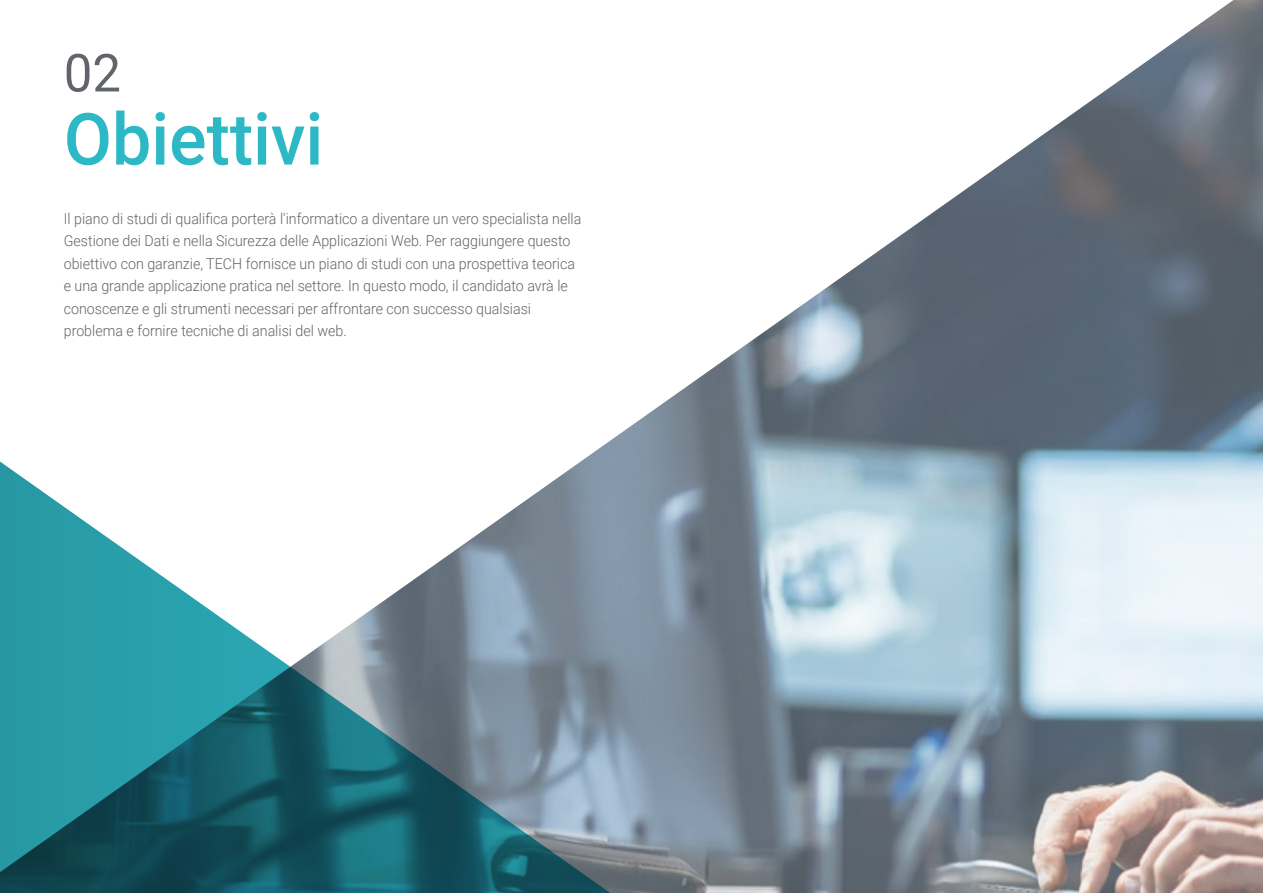
<style>
.page{position:relative;width:1263px;height:893px;background:#fff}
.page>*{position:absolute;margin:0;border:0;box-sizing:border-box;transform-origin:0 0}
.t1{font:500 72px "Roboto";color:#2db8c5}
.t2{font:52.5px "Roboto";color:#61646a}
.t3{font:300 15px/22.5px "Roboto";color:#61646a;scale:.95 1}
</style>
<div class="page">
<img style="left:603px;top:0;width:660px;height:893px">
<svg style="left:0;top:446px;width:640px;height:447px"></svg>
<h2 class="t2" style="left:64px;top:36px;width:59px">02</h2>
<h1 class="t1" style="left:64px;top:89px;width:261px">Obiettivi</h1>
<p class="t3" style="left:64px;top:207px;width:546px">Il piano di studi di qualifica porterà l'informatico a diventare un vero specialista nella Gestione dei Dati e nella Sicurezza delle Applicazioni Web. Per raggiungere questo obiettivo con garanzie, TECH fornisce un piano di studi con una prospettiva teorica e una grande applicazione pratica nel settore. In questo modo, il candidato avrà le conoscenze e gli strumenti necessari per affrontare con successo qualsiasi problema e fornire tecniche di analisi del web.</p>
</div>
